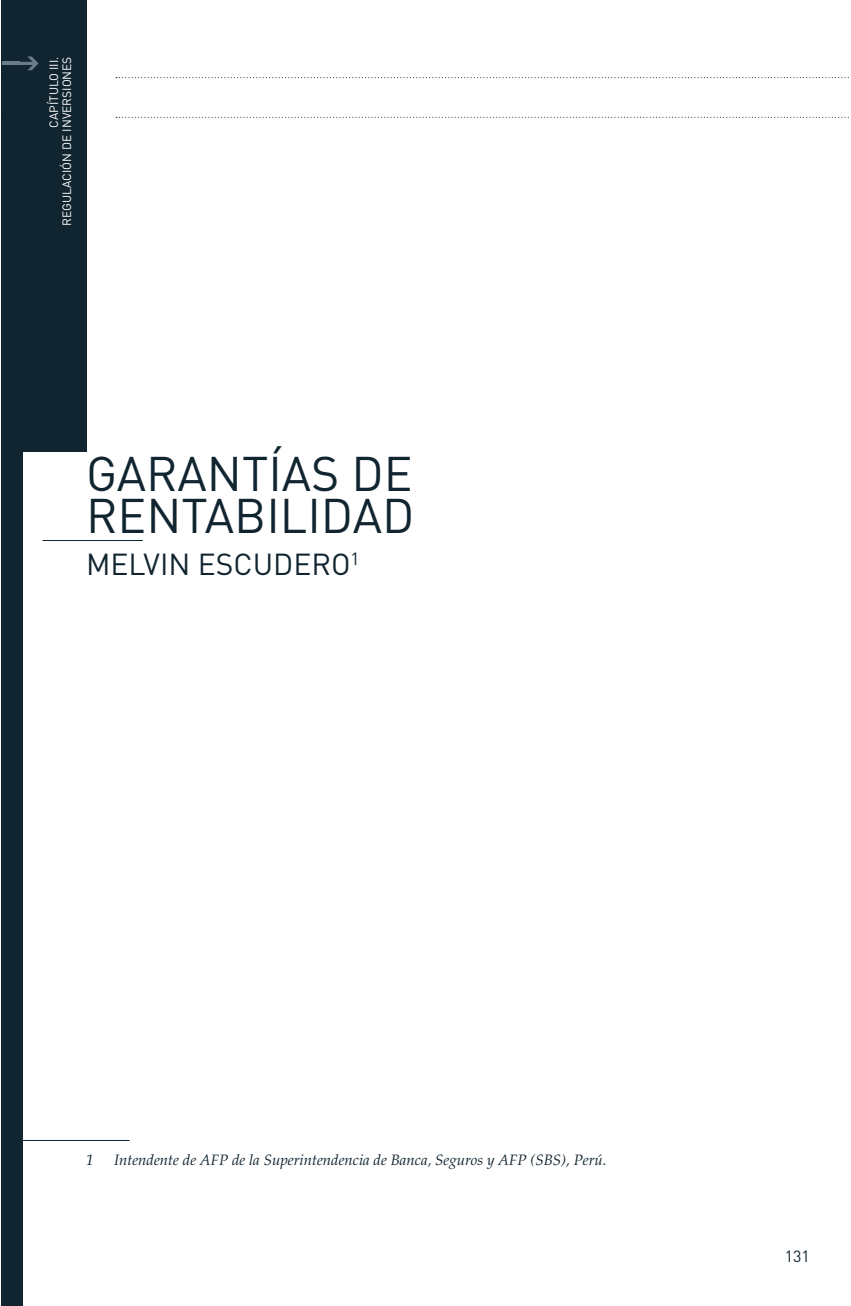
<style>
.page{position:relative;width:851px;height:1306px;background:#fff}
.page>*{position:absolute;margin:0;border:0;box-sizing:border-box;transform-origin:0 0}
.t1{font:48px "DIN";color:#112530}
.t2{font:30px "DIN";color:#112530}
.t3{font:16px "DIN";color:#112530}
.t4{font:italic 15px "Palatino";color:#112530}
.t5{font:12px/13px "DIN";color:#fff;text-align:right}
</style>
<div class="page">
<div style="left:2px;top:0;width:85px;height:451px;background:#112530"></div>
<div style="left:2px;top:359px;width:21px;height:946px;background:#112530"></div>
<svg style="left:19px;top:56px;width:19px;height:14px"></svg>
<hr style="left:2px;top:62px;width:18px;height:3px;background:#697c87">
<svg style="left:116px;top:117px;width:733px;height:1px"></svg>
<svg style="left:116px;top:77px;width:733px;height:1px"></svg>
<hr style="left:11px;top:1139px;width:119px;height:1px;background:#112530">
<hr style="left:43px;top:540px;width:100px;height:1px;background:#112530">
<p class="t5" style="left:47px;top:226px;width:171px;rotate:-90deg">CAPÍTULO III .<br>REGULACIÓN DE INVERSIONES</p>
<h1 class="t1" style="left:86px;top:443px;width:119px">GARANTÍAS</h1>
<h1 class="t1" style="left:351px;top:443px;width:28px">DE</h1>
<h1 class="t1" style="left:86px;top:485px;width:59px">RENTABILIDAD</h1>
<h2 class="t2" style="left:86px;top:545px;width:131px">MELVIN ESCUDE</h2>
<h2 class="t2" style="left:311px;top:545px;width:50px">RO<sup>1</sup></h2>
<p class="t4" style="left:86px;top:1151px;width:9px">1</p>
<p class="t4" style="left:114px;top:1151px;width:494px">Intendente de AFP de la Superintendencia de Banca, Seguros y AFP (SBS), Perú.</p>
<p class="t3" style="left:785px;top:1246px;width:27px">131</p>
</div>
